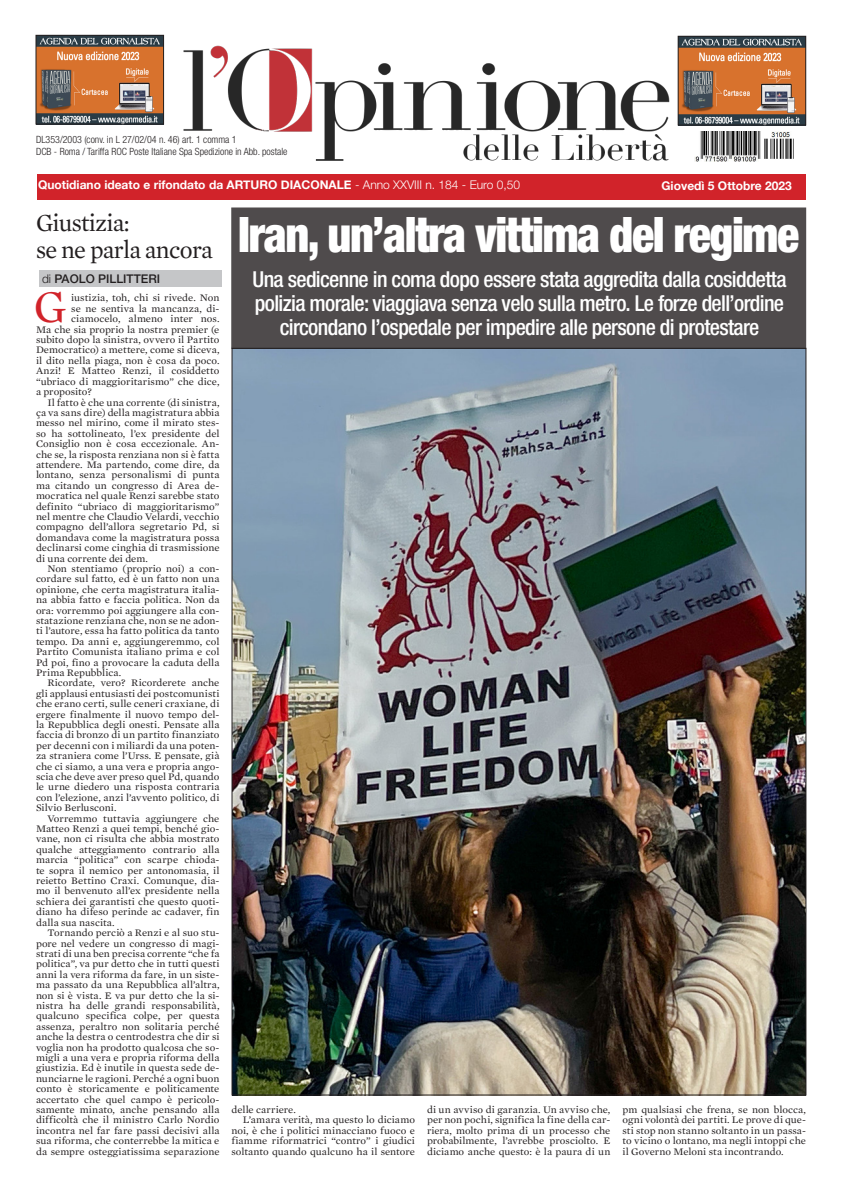
<style>
.page{position:relative;width:842px;height:1191px;background:#fff}
.page>*{position:absolute;margin:0;border:0;box-sizing:border-box;transform-origin:0 0}
.t1{font:900 condensed 49px "Helvetica Neue LT Std";letter-spacing:-.03em;color:#fff;scale:.94 1}
.t2{font:46.2px "Mercury Text G1";color:#d1232a}
.t3{font:25px "Mercury Text G1";letter-spacing:-.03em;color:#231f20}
.t4{font:500 condensed 22px "Helvetica Neue LT Std";letter-spacing:-.03em;color:#fff}
.t5{font:700 12px "Helvetica Neue";color:#fff}
.t6{font:500 12px "Helvetica Neue";color:#231f20}
.t7{font:10.2px/10.4px "Mercury Text G1";color:#231f20;text-align:justify;scale:1.05 1}
.t8{font:300 condensed 10px "Helvetica Neue LT Std";color:#231f20}
.s1{font-weight:300}
</style>
<div class="page">
<img style="left:38px;top:37px;width:124px;height:85px">
<div style="left:36px;top:35px;width:128px;height:89px;border:1px solid #231f20"></div>
<img style="left:183px;top:45px;width:487px;height:116px">
<div style="left:36px;top:174px;width:769px;height:25px;background:#d1232a"></div>
<div style="left:39px;top:271px;width:182px;height:16px;background:#c5c6c8"></div>
<img style="left:694px;top:132px;width:100px;height:30px">
<img style="left:680px;top:38px;width:124px;height:85px">
<div style="left:678px;top:36px;width:128px;height:89px;border:1px solid #231f20"></div>
<img style="left:233px;top:350px;width:571px;height:743px">
<div style="left:232px;top:208px;width:574px;height:140px;background:#4f4b4c"></div>
<div style="left:231px;top:207px;width:575px;height:142px;border:1px solid #231f20"></div>
<p class="t8" style="left:36px;top:134px;width:202px">DL353/2003 (conv. in L 27/02/04 n. 46) art. 1 comma 1</p>
<p class="t8" style="left:36px;top:146px;width:253px">DCB - Roma / Tariffa ROC Poste Italiane Spa Spedizione in Abb. postale</p>
<p class="t5" style="left:38px;top:177px;width:484px">Quotidiano ideato e rifondato da ARTURO DIACONALE <span class="s1">- Anno XXVIII n. 184 - Euro 0,50</span></p>
<p class="t5" style="left:661px;top:178px;width:132px">Giovedì 5 Ottobre 2023</p>
<p class="t3" style="left:36px;top:208px;width:95px">Giustizia:</p>
<p class="t3" style="left:36px;top:235px;width:178px">se ne parla ancora</p>
<p class="t6" style="left:42px;top:271px;width:120px"><span class="s1">di</span> PAOLO PILLITTERI</p>
<p class="t4" style="left:253px;top:266px;width:535px">Una sedicenne in coma dopo essere stata aggredita dalla cosiddetta</p>
<p class="t4" style="left:255px;top:290px;width:531px">polizia morale: viaggiava senza velo sulla metro. Le forze dell’ordine</p>
<p class="t4" style="left:280px;top:314px;width:481px">circondano l’ospedale per impedire alle persone di protestare</p>
<p class="t1" style="left:238px;top:204px;width:598px">Iran, un’altra vittima del regime</p>
<p class="t2" style="left:34px;top:280px;width:34px">G</p>
<p class="t7" style="left:71px;top:293px;width:143px">iustizia, toh, chi si rivede. Non</p>
<p class="t7" style="left:71px;top:303px;width:143px">se ne sentiva la mancanza, di-</p>
<p class="t7" style="left:71px;top:314px;width:143px">ciamocelo, almeno inter nos.</p>
<p class="t7" style="left:36px;top:324px;width:176px">Ma che sia proprio la nostra premier (e</p>
<p class="t7" style="left:36px;top:334px;width:176px">subito dopo la sinistra, ovvero il Partito</p>
<p class="t7" style="left:36px;top:345px;width:176px">Democratico) a mettere, come si diceva,</p>
<p class="t7" style="left:36px;top:355px;width:176px">il dito nella piaga, non è cosa da poco.</p>
<p class="t7" style="left:36px;top:366px;width:176px">Anzi! E Matteo Renzi, il cosiddetto</p>
<p class="t7" style="left:36px;top:376px;width:176px">“ubriaco di maggioritarismo” che dice,</p>
<p class="t7" style="left:36px;top:386px;width:55px">a proposito?</p>
<p class="t7" style="left:36px;top:397px;width:176px;text-indent:11px">Il fatto è che una corrente (di sinistra, ça va sans dire) della magistratura abbia messo nel mirino, come il mirato stes&shy;so ha sottolineato, l’ex presidente del Consiglio non è cosa eccezionale. An&shy;che se, la risposta renziana non si è fatta attendere. Ma partendo, come dire, da lontano, senza personalismi di punta ma citando un congresso di Area de&shy;mocratica nel quale Renzi sarebbe stato definito “ubriaco di maggioritarismo” nel mentre che Claudio Velardi, vecchio compagno dell’allora segretario Pd, si domandava come la magistratura possa declinarsi come cinghia di trasmissione di una corrente dei dem.</p>
<p class="t7" style="left:36px;top:563px;width:176px;text-indent:11px">Non stentiamo (proprio noi) a con&shy;cordare sul fatto, ed è un fatto non una opinione, che certa magistratura italia&shy;na abbia fatto e faccia politica. Non da ora: vorremmo poi aggiungere alla con&shy;statazione renziana che, non se ne adon&shy;ti l’autore, essa ha fatto politica da tanto tempo. Da anni e, aggiungeremmo, col Partito Comunista italiano prima e col Pd poi, fino a provocare la caduta della Prima Repubblica.</p>
<p class="t7" style="left:36px;top:678px;width:176px;text-indent:11px">Ricordate, vero? Ricorderete anche gli applausi entusiasti dei postcomunisti che erano certi, sulle ceneri craxiane, di ergere finalmente il nuovo tempo del&shy;la Repubblica degli onesti. Pensate alla faccia di bronzo di un partito finanziato per decenni con i miliardi da una poten&shy;za straniera come l’Urss. E pensate, già che ci siamo, a una vera e propria ango&shy;scia che deve aver preso quel Pd, quando le urne diedero una risposta contraria con l’elezione, anzi l’avvento politico, di Silvio Berlusconi.</p>
<p class="t7" style="left:36px;top:813px;width:176px;text-indent:11px">Vorremmo tuttavia aggiungere che Matteo Renzi a quei tempi, benché gio&shy;vane, non ci risulta che abbia mostrato qualche atteggiamento contrario alla marcia “politica” con scarpe chioda&shy;te sopra il nemico per antonomasia, il reietto Bettino Craxi. Comunque, dia&shy;mo il benvenuto all’ex presidente nella schiera dei garantisti che questo quoti&shy;diano ha difeso perinde ac cadaver, fin dalla sua nascita.</p>
<p class="t7" style="left:36px;top:927px;width:176px;text-indent:11px">Tornando perciò a Renzi e al suo stu&shy;pore nel vedere un congresso di magi&shy;strati di una ben precisa corrente “che fa politica”, va pur detto che in tutti questi anni la vera riforma da fare, in un siste&shy;ma passato da una Repubblica all’altra, non si è vista. E va pur detto che la si&shy;nistra ha delle grandi responsabilità, qualcuno specifica colpe, per questa assenza, peraltro non solitaria perché anche la destra o centrodestra che dir si voglia non ha prodotto qualcosa che so&shy;migli a una vera e propria riforma della giustizia. Ed è inutile in questa sede de&shy;nunciarne le ragioni. Perché a ogni buon conto è storicamente e politicamente accertato che quel campo è pericolo&shy;samente minato, anche pensando alla difficoltà che il ministro Carlo Nordio incontra nel far fare passi decisivi alla sua riforma, che conterrebbe la mitica e da sempre osteggiatissima separazione</p>
<p class="t7" style="left:231px;top:1104px;width:63px">delle carriere.</p>
<p class="t7" style="left:231px;top:1114px;width:176px;text-indent:11px">L’amara verità, ma questo lo diciamo noi, è che i politici minacciano fuoco e fiamme riformatrici “contro” i giudici soltanto quando qualcuno ha il sentore</p>
<p class="t7" style="left:427px;top:1104px;width:176px">di un avviso di garanzia. Un avviso che, per non pochi, significa la fine della car&shy;riera, molto prima di un processo che probabilmente, l’avrebbe prosciolto. E diciamo anche questo: è la paura di un</p>
<p class="t7" style="left:622px;top:1104px;width:176px">pm qualsiasi che frena, se non blocca, ogni volontà dei partiti. Le prove di que&shy;sti stop non stanno soltanto in un passa&shy;to vicino o lontano, ma negli intoppi che il Governo Meloni sta incontrando.</p>
</div>
